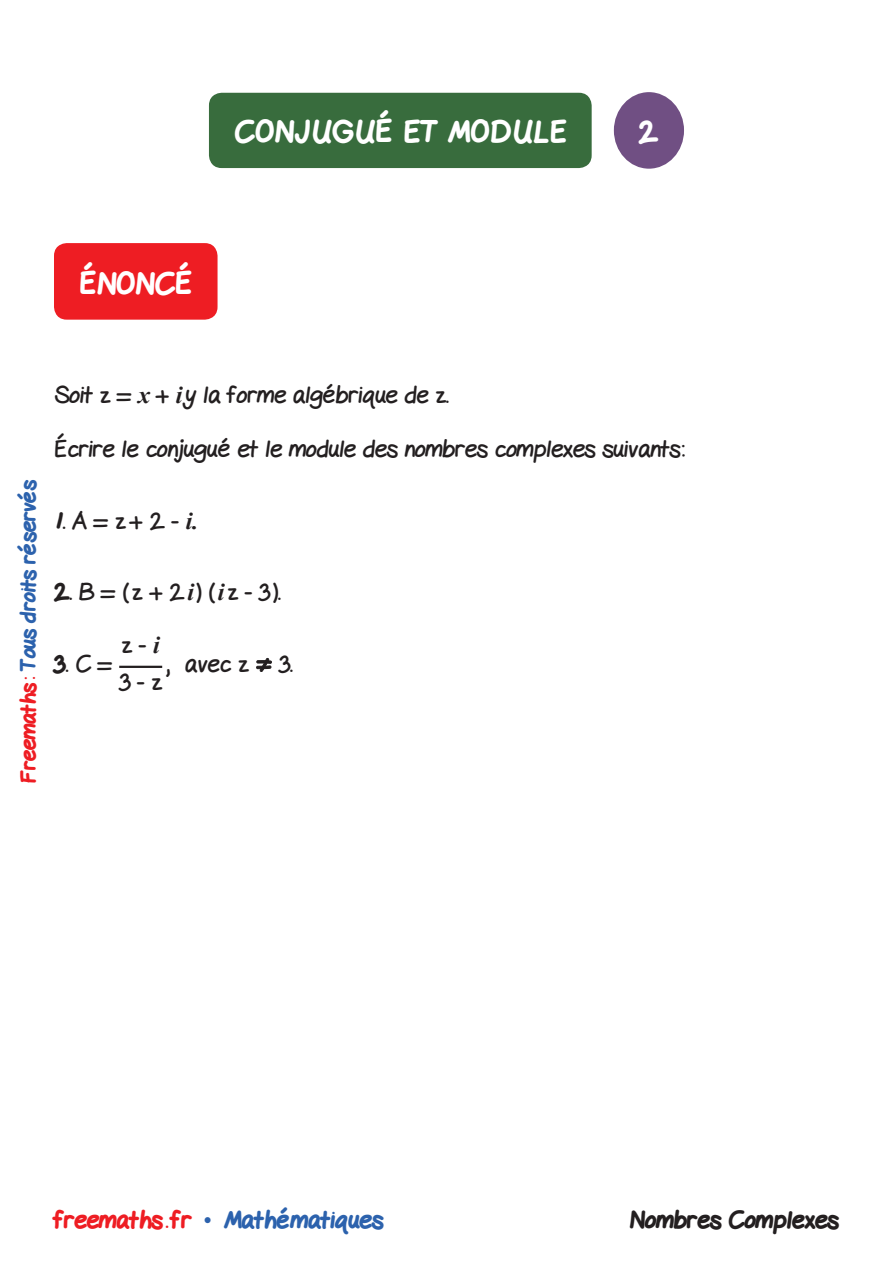
<style>
.page{position:relative;width:893px;height:1263px;background:#fff}
.page>*{position:absolute;margin:0;border:0;box-sizing:border-box;transform-origin:0 0}
.t1{font:800 30px "Gel Pen";letter-spacing:.02em;color:#fff}
.Texte{font:24px "Gel Pen";letter-spacing:-.005em;color:#231f20}
.t2{font:800 24px "Gel Pen";color:#2c62ad}
.Texte-2{font:800 24px "Gel Pen";color:#231f20}
.t3{font:800 21px "Gel Pen";letter-spacing:-.01em;color:#2c62ad}
.s1{color:#ee1d23}
.s2{font-family:"Times New Roman";font-weight:700;font-style:italic}
.s3{font-weight:800}
.s4{font-weight:400}
.s5{font-family:"Times New Roman";font-weight:400}
</style>
<div class="page">
<div style="left:54px;top:243px;width:164px;height:77px;background:#ee1d23;border-radius:13px"></div>
<hr style="left:119px;top:666px;width:43px;height:2px;background:#231f20">
<svg style="left:256px;top:657px;width:16px;height:15px"></svg>
<div style="left:209px;top:93px;width:383px;height:75px;background:#386c3d;border-radius:13px"></div>
<div style="left:614px;top:92px;width:70px;height:77px;background:#704f83;border-radius:50%"></div>
<p class="t1" style="left:235px;top:109px;width:333px">CONJUGUÉ ET MODULE</p>
<p class="t1" style="left:639px;top:109px;width:21px">2</p>
<p class="t1" style="left:80px;top:260px;width:114px">ÉNONCÉ</p>
<p class="t3" style="left:12px;top:783px;width:305px;rotate:-90deg"><span class="s1">Freemaths:</span> Tous droits réservés</p>
<p class="Texte" style="left:54px;top:375px;width:396px">Soit z = <span class="s2">x</span> + <span class="s2">i</span>y la forme algébrique de z.</p>
<p class="Texte" style="left:54px;top:429px;width:632px">Écrire le conjugué et le module des nombres complexes suivants:</p>
<p class="Texte" style="left:54px;top:501px;width:146px"><span class="s3">1.</span> A = z+ 2 - <span class="s2">i.</span></p>
<p class="Texte" style="left:54px;top:572px;width:228px"><span class="s3">2.</span> B = (z + 2<span class="s2">i</span>) (<span class="s2">i</span>z - 3).</p>
<p class="Texte" style="left:122px;top:625px;width:40px">z - <span class="s2">i</span></p>
<p class="Texte" style="left:119px;top:662px;width:44px">3 - z</p>
<p class="Texte-2" style="left:54px;top:645px;width:60px">3. <span class="s4">C =</span></p>
<p class="Texte" style="left:165px;top:644px;width:85px">, avec z</p>
<p class="Texte" style="left:279px;top:644px;width:15px">3.</p>
<p class="t2" style="left:54px;top:1201px;width:331px"><span class="s1">freemaths . fr</span> <span class="s5">•</span> Mathématiques</p>
<p class="Texte-2" style="left:629px;top:1201px;width:211px">Nombres Complexes</p>
</div>
